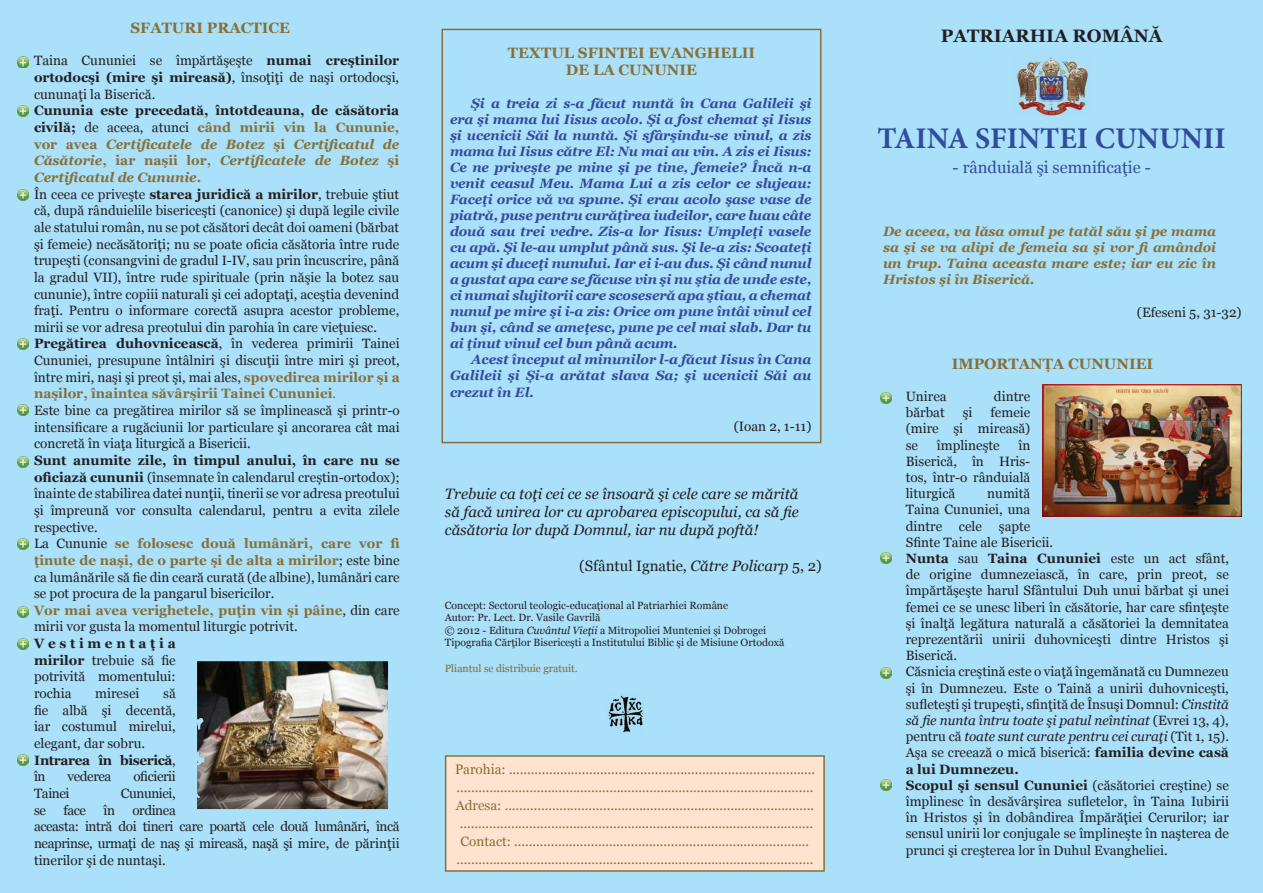
<style>
.page{position:relative;width:1263px;height:893px;background:#aae0f9}
.page>*{position:absolute;margin:0;border:0;box-sizing:border-box;transform-origin:0 0}
.t1{font:700 30px "Minion Pro";color:#314c9d}
.t2{font:700 18px "Georgia";color:#231f20}
.t3{font:16.5px "Georgia";color:#314c9d}
.t4{font:italic 15px/18px "Georgia";color:#231f20;text-align:justify}
.t5{font:700 15px/16.6px "Georgia";color:#866f38;text-align:center}
.t6{font:15px "Georgia";color:#231f20}
.t7{font:13.8px "Georgia";color:#866f38}
.t8{font:13.5px/16.6px "Georgia";color:#231f20;text-align:justify}
.t9{font:italic 700 13.5px/16px "Georgia";letter-spacing:-.005em;color:#314c9d;text-align:justify}
.t10{font:13.5px/18px "Georgia";color:#866f38;text-align:center}
.t11{font:13.5px/16.6px "Georgia";letter-spacing:-.03em;color:#231f20}
.t12{font:italic 700 13.5px/16.2px "Georgia";color:#866f38;text-align:justify}
.t13{font:10.5px/12.6px "Georgia";color:#231f20}
.t14{font:10.5px "Georgia";color:#7e6b37}
.s1{font-weight:700}
.s2{font-weight:700;color:#866f38}
.s3{font-weight:700;font-style:italic;color:#866f38}
.s4{color:#866f38}
.s5{font-style:italic}
.s6{font-size:13.8px}
</style>
<div class="page">
<img style="left:1017px;top:57px;width:71px;height:59px">
<svg style="left:17px;top:57px;width:11px;height:11px"></svg>
<svg style="left:17px;top:106px;width:11px;height:11px"></svg>
<svg style="left:17px;top:190px;width:11px;height:11px"></svg>
<svg style="left:17px;top:338px;width:11px;height:11px"></svg>
<svg style="left:17px;top:405px;width:11px;height:11px"></svg>
<svg style="left:17px;top:457px;width:11px;height:11px"></svg>
<svg style="left:17px;top:538px;width:11px;height:11px"></svg>
<svg style="left:17px;top:639px;width:11px;height:11px"></svg>
<svg style="left:17px;top:606px;width:11px;height:11px"></svg>
<svg style="left:17px;top:755px;width:11px;height:11px"></svg>
<svg style="left:441px;top:29px;width:380px;height:414px"></svg>
<img style="left:608px;top:695px;width:35px;height:38px">
<div style="left:445px;top:755px;width:380px;height:117px;background:#fee4d0"></div>
<img style="left:197px;top:661px;width:191px;height:148px">
<svg style="left:880px;top:393px;width:11px;height:11px"></svg>
<svg style="left:880px;top:552px;width:11px;height:11px"></svg>
<svg style="left:880px;top:667px;width:11px;height:11px"></svg>
<svg style="left:880px;top:779px;width:11px;height:11px"></svg>
<img style="left:1042px;top:384px;width:200px;height:132px">
<p class="t5" style="left:131px;top:19px;width:161px">SFATURI PRACTICE</p>
<p class="t8" style="left:34px;top:53px;width:367px">Taina Cununiei se împărtăşeşte <span class="s1">numai creştinilor ortodocşi (mire şi mireasă)</span>, însoţiţi de naşi ortodocşi, cununaţi la Biserică.</p>
<p class="t8" style="left:34px;top:103px;width:367px;text-align:left"><span class="s1">Cununia este precedată, întotdeauna, de căsătoria civilă;</span> de aceea, atunci <span class="s2">când mirii vin la Cununie, vor avea</span> <span class="s3">Certificatele de Botez</span> <span class="s2">şi</span> <span class="s3">Certificatul de Căsătorie</span><span class="s2">, iar naşii lor,</span> <span class="s3">Certificatele de Botez</span> <span class="s2">şi </span><span class="s3">Certificatul de Cununie</span><span class="s2">.<br></span>În ceea ce priveşte <span class="s1">starea juridică a mirilor</span>, trebuie ştiut că, după rânduielile bisericeşti (canonice) şi după legile civile ale statului român, nu se pot căsători decât doi oameni (bărbat şi femeie) necăsătoriţi; nu se poate oficia căsătoria între rude trupeşti (consangvini de gradul I-IV, sau prin încuscrire, până la gradul VII), între rude spirituale (prin năşie la botez sau cununie), între copiii naturali şi cei adoptaţi, aceştia devenind fraţi. Pentru o informare corectă asupra acestor probleme, mirii se vor adresa preotului din parohia în care vieţuiesc.<br><span class="s1">Pregătirea duhovnicească</span>, în vederea primirii Tainei Cununiei, presupune întâlniri şi discuţii între miri şi preot, între miri, naşi şi preot şi, mai ales, <span class="s2">spovedirea mirilor şi a naşilor, înaintea săvârşirii Tainei Cununiei</span><span class="s4">.<br></span>Este bine ca pregătirea mirilor să se împlinească şi printr-o intensificare a rugăciunii lor particulare şi ancorarea cât mai concretă în viaţa liturgică a Bisericii.</p>
<p class="t8" style="left:34px;top:452px;width:367px;text-align:left"><span class="s1">Sunt anumite zile, în timpul anului, în care nu se oficiază cununii</span> (însemnate în calendarul creștin-ortodox); înainte de stabilirea datei nunţii, tinerii se vor adresa preotului şi împreună vor consulta calendarul, pentru a evita zilele respective.<br>La Cununie <span class="s2">se folosesc două lumânări, care vor fi ţinute de naşi, de o parte şi de alta a mirilor</span>; este bine ca lumânările să fie din ceară curată (de albine), lumânări care se pot procura de la pangarul bisericilor.<br><span class="s2">Vor mai avea verighetele, puţin vin şi pâine</span>, din care mirii vor gusta la momentul liturgic potrivit.</p>
<p class="t8" style="left:34px;top:635px;width:143px"><span class="s1">Vestimentaţia mirilor</span> trebuie să fie potrivită momentului: rochia</p>
<p class="t8" style="left:95px;top:685px;width:46px">miresei</p>
<p class="t8" style="left:34px;top:685px;width:143px;text-align:left;text-indent:129px">să fie albă şi decentă, iar costumul mirelui, elegant, dar sobru.<br><span class="s1">Intrarea în biserică</span>, în</p>
<p class="t11" style="left:68px;top:769px;width:45px">vederea</p>
<p class="t11" style="left:133px;top:769px;width:44px">oficierii</p>
<p class="t8" style="left:34px;top:785px;width:37px">Tainei</p>
<p class="t11" style="left:121px;top:785px;width:56px">Cununiei,</p>
<p class="t8" style="left:34px;top:802px;width:13px">se</p>
<p class="t8" style="left:63px;top:802px;width:24px">face</p>
<p class="t8" style="left:103px;top:802px;width:13px">în</p>
<p class="t11" style="left:34px;top:802px;width:367px;text-indent:98px">ordinea<br>aceasta: intră doi tineri care poartă cele două lumânări, încă neaprinse, urmaţi de naş şi mireasă, naşă şi mire, de părinţii tinerilor şi de nuntaşi.</p>
<p class="t5" style="left:508px;top:45px;width:249px">TEXTUL SFINTEI EVANGHELII<br>DE LA CUNUNIE</p>
<p class="t9" style="left:450px;top:95px;width:363px;text-indent:21px">Şi a treia zi s-a făcut nuntă în Cana Galileii şi era şi mama lui Iisus acolo. Şi a fost chemat şi Iisus şi ucenicii Săi la nuntă. Şi sfârşindu-se vinul, a zis mama lui Iisus către El: Nu mai au vin. A zis ei Iisus:<br>Ce ne priveşte pe mine şi pe tine, femeie? Încă n-a venit ceasul Meu. Mama Lui a zis celor ce slujeau:<br>Faceţi orice vă va spune. Şi erau acolo şase vase de piatră, puse pentru curăţirea iudeilor, care luau câte două sau trei vedre. Zis-a lor Iisus: Umpleţi vasele cu apă. Şi le-au umplut până sus. Şi le-a zis: Scoateţi acum şi duceţi nunului. Iar ei i-au dus. Şi când nunul a gustat apa care se făcuse vin şi nu ştia de unde este, ci numai slujitorii care scoseseră apa ştiau, a chemat nunul pe mire şi i-a zis: Orice om pune întâi vinul cel bun şi, când se ameţesc, pune pe cel mai slab. Dar tu ai ţinut vinul cel bun până acum.</p>
<p class="t9" style="left:450px;top:352px;width:363px;text-indent:21px">Acest început al minunilor l-a făcut Iisus în Cana Galileii şi Şi-a arătat slava Sa; şi ucenicii Săi au crezut în El.</p>
<p class="t8" style="left:734px;top:418px;width:79px">(Ioan 2, 1-11)</p>
<p class="t4" style="left:445px;top:485px;width:356px">Trebuie ca toţi cei ce se însoară şi cele care se mărită să facă unirea lor cu aprobarea episcopului, ca să fie căsătoria lor după Domnul, iar nu după poftă!</p>
<p class="t6" style="left:579px;top:556px;width:244px">(Sfântul Ignatie, <span class="s5">Către Policarp</span> 5, 2)</p>
<p class="t13" style="left:445px;top:599px;width:341px">Concept: Sectorul teologic-educațional al Patriarhiei Române<br>Autor: Pr. Lect. Dr. Vasile Gavrilă<br>© 2012 - Editura <span class="s5">Cuvântul Vieţii</span> a Mitropoliei Munteniei şi Dobrogei Tipografia Cărţilor Bisericeşti a Institutului Biblic şi de Misiune Ortodoxă</p>
<p class="t14" style="left:445px;top:662px;width:134px">Pliantul se distribuie gratuit.</p>
<p class="t7" style="left:455px;top:761px;width:362px">Parohia: ....................................................................................</p>
<p class="t10" style="left:456px;top:779px;width:360px">...............................<span class="s6">.............</span>........<span class="s6">.............</span>.................................<br>Adresa: ......................................<span class="s6">..........................</span>..................... ................................................<span class="s6">..........................</span>.......................<br>Contact: ............................<span class="s6">..........................</span>........................... .............................................<span class="s6">..........................</span>...........................</p>
<h2 class="t2" style="left:941px;top:25px;width:223px">PATRIARHIA ROMÂNĂ</h2>
<h1 class="t1" style="left:878px;top:117px;width:350px">TAINA SFINTEI CUNUNII</h1>
<p class="t3" style="left:952px;top:157px;width:200px">- rânduială şi semnificaţie -</p>
<p class="t12" style="left:883px;top:223px;width:335px">De aceea, va lăsa omul pe tatăl său şi pe mama sa şi se va alipi de femeia sa şi vor fi amândoi un trup. Taina aceasta mare este; iar eu zic în Hristos şi în Biserică.</p>
<p class="t8" style="left:1137px;top:304px;width:106px">(Efeseni 5, 31-32)</p>
<p class="t5" style="left:952px;top:355px;width:203px">IMPORTANȚA CUNUNIEI</p>
<p class="t8" style="left:906px;top:388px;width:42px">Unirea</p>
<p class="t8" style="left:994px;top:388px;width:38px">dintre</p>
<p class="t8" style="left:906px;top:404px;width:40px">bărbat</p>
<p class="t8" style="left:963px;top:404px;width:11px">şi</p>
<p class="t8" style="left:906px;top:405px;width:126px;line-height:16.2px;text-indent:85px">femeie (mire şi mireasă) se</p>
<p class="t8" style="left:937px;top:437px;width:64px">împlineşte</p>
<p class="t8" style="left:906px;top:437px;width:126px;line-height:16.2px;text-indent:113px">în Biserică, în Hris&shy;tos, într-o rânduială liturgică</p>
<p class="t8" style="left:906px;top:486px;width:325px;line-height:16.2px;text-align:left;text-indent:82px">numită<br>Taina Cununiei, una<br>dintre cele şapte<br>Sfinte Taine ale Bisericii.<br><span class="s1">Nunta</span> sau <span class="s1">Taina Cununiei</span> este un act sfânt, de origine dumnezeiască, în care, prin preot, se împărtăşeşte harul Sfântului Duh unui bărbat şi unei femei ce se unesc liberi în căsătorie, har care sfinţeşte şi înalţă legătura naturală a căsătoriei la demnitatea reprezentării unirii duhovniceşti dintre Hristos şi Biserică.<br>Căsnicia creştină este o viaţă îngemănată cu Dumnezeu şi în Dumnezeu. Este o Taină a unirii duhovniceşti, sufleteşti şi trupeşti, sfinţită de Însuşi Domnul: <span class="s5">Cinstită să fie nunta întru toate şi patul neîntinat</span> (Evrei 13, 4), pentru că <span class="s5">toate sunt curate pentru cei curaţi</span> (Tit 1, 15).<br>Aşa se creează o mică biserică: <span class="s1">familia devine casă a lui Dumnezeu.<br>Scopul şi sensul Cununiei</span> (căsătoriei creştine) se împlinesc în desăvârşirea sufletelor, în Taina Iubirii în Hristos şi în dobândirea Împărăţiei Cerurilor; iar sensul unirii lor conjugale se împlineşte în naşterea de prunci şi creşterea lor în Duhul Evangheliei.</p>
</div>
